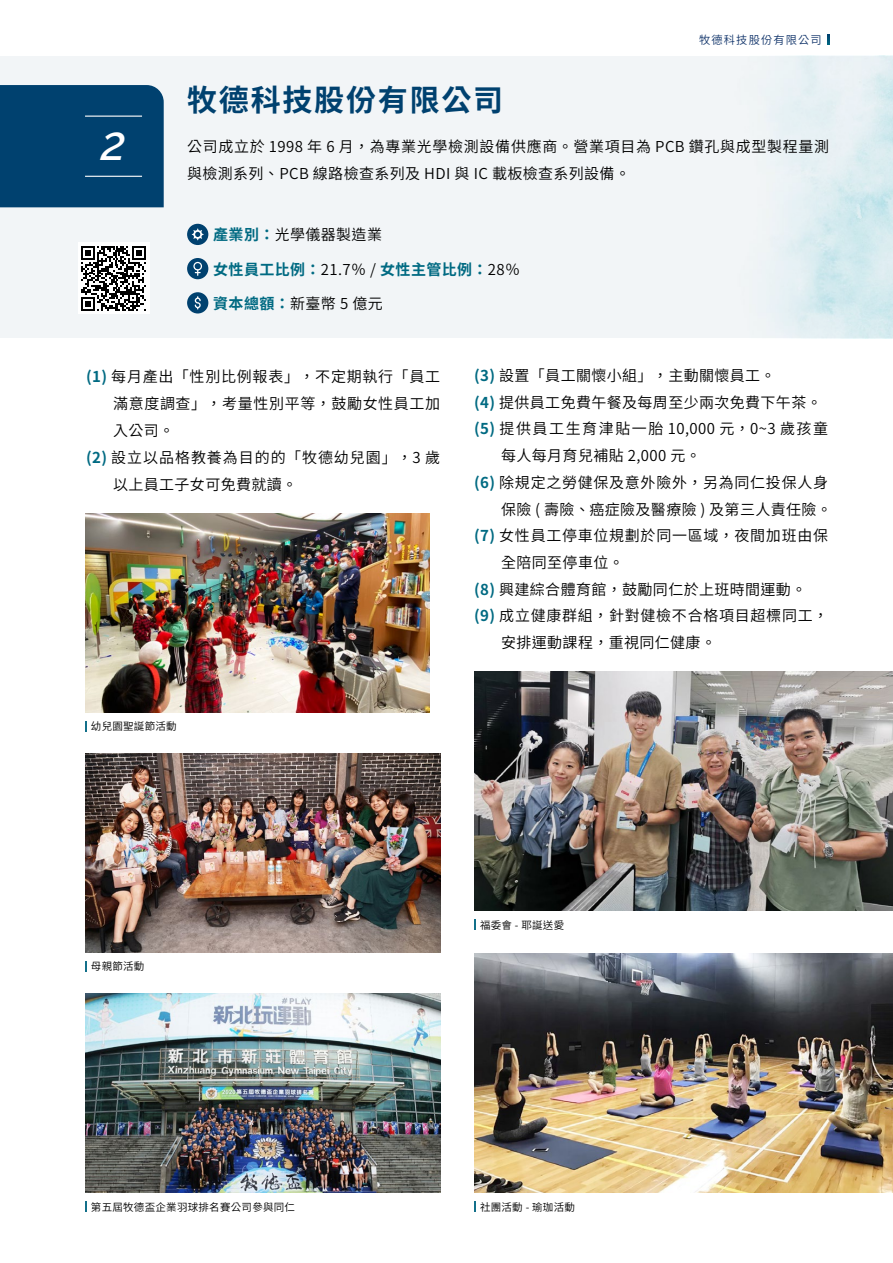
<style>
.page{position:relative;width:893px;height:1263px;background:#fff}
.page>*{position:absolute;margin:0;border:0;box-sizing:border-box;transform-origin:0 0}
.t1{font:italic 500 48px "Raleway";color:#fff}
.t2{font:700 30px "Noto Sans CJ Ktc";letter-spacing:.06em;color:#00416f}
.t3{font:600 15px/27px "Noto Sans CJ Ktc";letter-spacing:.025em;color:#000}
.t4{font:600 15px "Noto Sans CJ Ktc";letter-spacing:.05em;color:#000}
.t5{font:600 15px "Noto Sans CJ Ktc";letter-spacing:.045em;color:#000}
.t6{font:600 15px "Noto Sans CJ Ktc";letter-spacing:.105em;color:#000}
.t7{font:600 15px "Noto Sans CJ Ktc";letter-spacing:.065em;color:#000}
.t8{font:700 15px "Noto Sans CJ Ktc";letter-spacing:.025em;color:#006a82}
.t9{font:600 11.25px "Noto Sans CJ Ktc";letter-spacing:.1em;color:#12356b}
.t10{font:600 10.5px "Noto Sans CJ Ktc";letter-spacing:.025em;color:#000}
.s1{font-weight:700;color:#006a82}
.s2{font-weight:600;color:#000}
</style>
<div class="page">
<div style="left:0;top:55px;width:893px;height:283px;background:#f2f5f7"></div>
<img style="left:85px;top:513px;width:344px;height:199px">
<img style="left:85px;top:753px;width:355px;height:199px">
<img style="left:85px;top:993px;width:355px;height:199px">
<img style="left:474px;top:953px;width:419px;height:239px">
<img style="left:474px;top:672px;width:419px;height:239px">
<img style="left:697px;top:55px;width:196px;height:283px">
<div style="left:78px;top:243px;width:71px;height:71px;background:#fff"></div>
<div style="left:0;top:85px;width:164px;height:122px;background:#00416f"></div>
<hr style="left:85px;top:116px;width:57px;height:1px;background:#fff">
<hr style="left:85px;top:176px;width:57px;height:1px;background:#fff">
<div style="left:187px;top:292px;width:21px;height:21px;background:#00416f;border-radius:50%"></div>
<svg style="left:195px;top:296px;width:6px;height:13px"></svg>
<div style="left:187px;top:258px;width:21px;height:21px;background:#00416f;border-radius:50%"></div>
<svg style="left:193px;top:262px;width:9px;height:14px"></svg>
<div style="left:187px;top:224px;width:21px;height:21px;background:#00416f;border-radius:50%"></div>
<svg style="left:192px;top:228px;width:12px;height:12px"></svg>
<svg style="left:85px;top:1201px;width:2px;height:11px"></svg>
<svg style="left:474px;top:1201px;width:2px;height:11px"></svg>
<svg style="left:85px;top:721px;width:2px;height:10px"></svg>
<svg style="left:474px;top:919px;width:2px;height:11px"></svg>
<svg style="left:85px;top:961px;width:2px;height:10px"></svg>
<svg style="left:827px;top:35px;width:2px;height:10px"></svg>
<svg style="left:81px;top:246px;width:65px;height:65px"></svg>
<h1 class="t1" style="left:101px;top:105px;width:26px">2</h1>
<p class="t9" style="left:699px;top:34px;width:124px">牧德科技股份有限公司</p>
<h2 class="t2" style="left:187px;top:84px;width:318px">牧德科技股份有限公司</h2>
<p class="t3" style="left:187px;top:133px;width:644px">公司成立於 1998 年 6 月，為專業光學檢測設備供應商。營業項目為 PCB 鑽孔與成型製程量測與檢測系列、PCB 線路檢查系列及 HDI 與 IC 載板檢查系列設備。</p>
<p class="t3" style="left:213px;top:222px;width:170px"><span class="s1">產業別：</span>光學儀器製造業</p>
<p class="t8" style="left:213px;top:261px;width:308px">女性員工比例：<span class="s2">21.7％ /</span> 女性主管比例：<span class="s2">28％</span></p>
<p class="t3" style="left:213px;top:291px;width:171px"><span class="s1">資本總額：</span>新臺幣 5 億元</p>
<p class="t4" style="left:86px;top:368px;width:356px"><span class="s1">(1)</span> 每月產出「性別比例報表」，不定期執行「員工</p>
<p class="t3" style="left:113px;top:390px;width:329px">滿意度調查」，考量性別平等，鼓勵女性員工加</p>
<p class="t3" style="left:113px;top:417px;width:63px">入公司。</p>
<p class="t7" style="left:86px;top:449px;width:355px"><span class="s1">(2)</span> 設立以品格教養為目的的「牧德幼兒園」，3 歲</p>
<p class="t3" style="left:113px;top:471px;width:186px">以上員工子女可免費就讀。</p>
<p class="t10" style="left:91px;top:720px;width:87px">幼兒園聖誕節活動</p>
<p class="t3" style="left:474px;top:362px;width:303px"><span class="s1">(3)</span> 設置「員工關懷小組」，主動關懷員工。</p>
<p class="t3" style="left:474px;top:389px;width:349px"><span class="s1">(4)</span> 提供員工免費午餐及每周至少兩次免費下午茶。</p>
<p class="t6" style="left:474px;top:420px;width:355px"><span class="s1">(5)</span> 提供員工生育津貼一胎 10,000 元，0~3 歲孩童</p>
<p class="t3" style="left:501px;top:442px;width:201px">每人每月育兒補貼 2,000 元。</p>
<p class="t5" style="left:474px;top:474px;width:355px"><span class="s1">(6)</span> 除規定之勞健保及意外險外，另為同仁投保人身</p>
<p class="t3" style="left:501px;top:496px;width:332px">保險 ( 壽險、癌症險及醫療險 ) 及第三人責任險。</p>
<p class="t5" style="left:474px;top:527px;width:355px"><span class="s1">(7)</span> 女性員工停車位規劃於同一區域，夜間加班由保</p>
<p class="t3" style="left:501px;top:549px;width:124px">全陪同至停車位。</p>
<p class="t3" style="left:474px;top:576px;width:334px"><span class="s1">(8)</span> 興建綜合體育館，鼓勵同仁於上班時間運動。</p>
<p class="t4" style="left:474px;top:607px;width:355px"><span class="s1">(9)</span> 成立健康群組，針對健檢不合格項目超標同工，</p>
<p class="t3" style="left:501px;top:629px;width:216px">安排運動課程，重視同仁健康。</p>
<p class="t10" style="left:91px;top:960px;width:55px">母親節活動</p>
<p class="t10" style="left:480px;top:919px;width:86px">福委會 - 耶誕送愛</p>
<p class="t10" style="left:91px;top:1201px;width:206px">第五屆牧德盃企業羽球排名賽公司參與同仁</p>
<p class="t10" style="left:480px;top:1201px;width:96px">社團活動 - 瑜珈活動</p>
</div>
